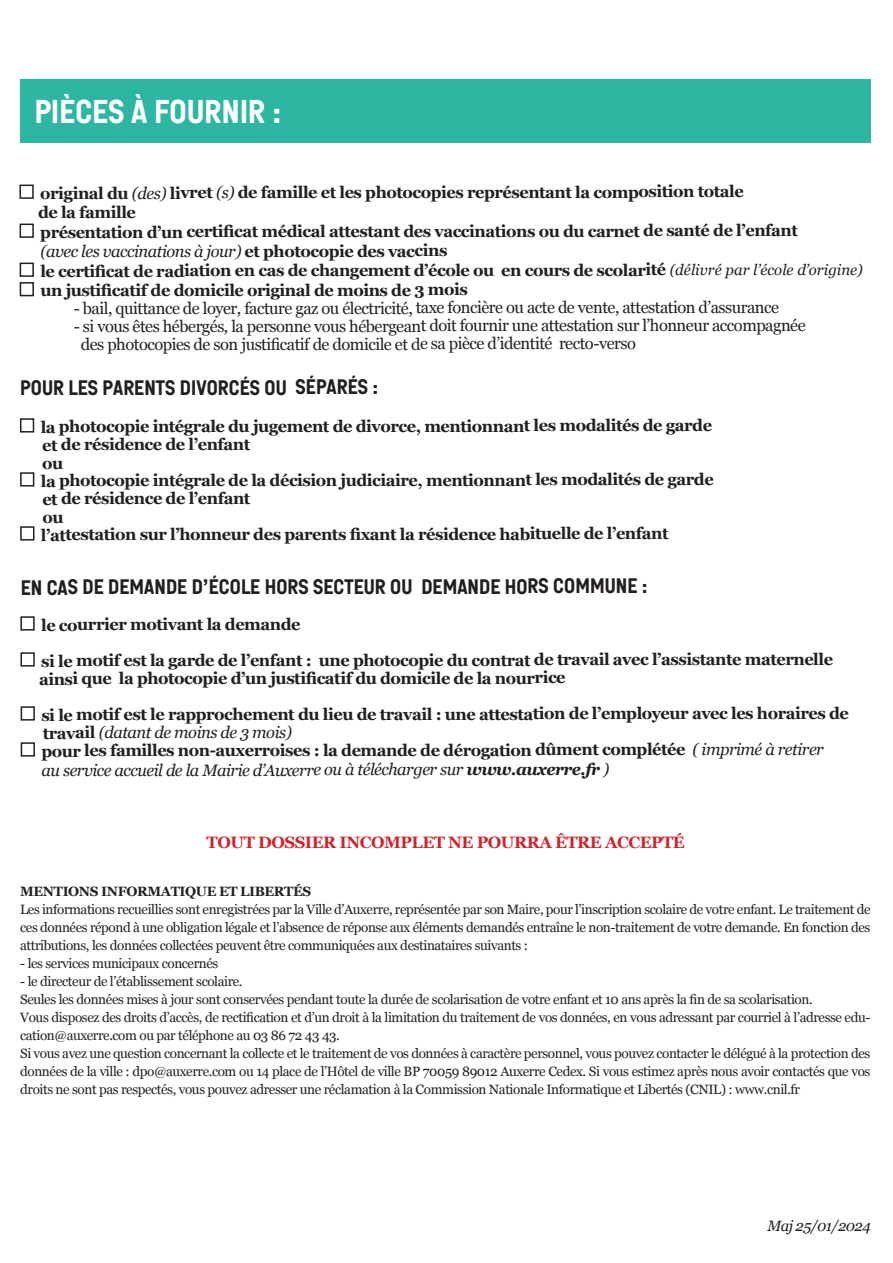
<style>
.page{position:relative;width:893px;height:1263px;background:#fff}
.page>*{position:absolute;margin:0;border:0;box-sizing:border-box;transform-origin:0 0}
.t1{font:33px "Auxerrenormal";letter-spacing:-.03em;color:#fff}
.t2{font:21px "Auxerrenormal";letter-spacing:-.03em;color:#231f20}
.t3{font:700 16.5px/18px "Georgia";letter-spacing:-.035em;color:#231f20}
.t4{font:16.5px/18.1px "Georgia";letter-spacing:-.035em;color:#231f20}
.t5{font:italic 16.5px "Georgia";letter-spacing:-.03em;color:#231f20}
.t6{font:700 16.5px "Georgia";letter-spacing:-.03em;color:#d1232a}
.t7{font:italic 15px "Georgia";letter-spacing:-.04em;color:#231f20}
.t8{font:13.5px/18px "Georgia";letter-spacing:-.03em;color:#231f20;text-align:justify}
.t9{font:700 13.5px "Georgia";letter-spacing:-.03em;color:#231f20}
.s1{font-weight:400;font-style:italic}
.s2{font-weight:400;font-style:italic;font-size:15px}
.s3{font-weight:700}
</style>
<div class="page">
<div style="left:20px;top:79px;width:851px;height:64px;background:#2db6a2"></div>
<div style="left:19px;top:185px;width:15px;height:14px;border:2px solid #231f20"></div>
<div style="left:20px;top:224px;width:14px;height:14px;border:2px solid #231f20"></div>
<div style="left:20px;top:263px;width:14px;height:14px;border:2px solid #231f20"></div>
<div style="left:20px;top:282px;width:14px;height:14px;border:2px solid #231f20"></div>
<div style="left:20px;top:418px;width:14px;height:15px;border:2px solid #231f20"></div>
<div style="left:20px;top:472px;width:14px;height:15px;border:2px solid #231f20"></div>
<div style="left:20px;top:526px;width:14px;height:15px;border:2px solid #231f20"></div>
<div style="left:20px;top:616px;width:15px;height:15px;border:2px solid #231f20"></div>
<div style="left:20px;top:652px;width:15px;height:15px;border:2px solid #231f20"></div>
<div style="left:21px;top:706px;width:14px;height:15px;border:2px solid #231f20"></div>
<div style="left:21px;top:742px;width:14px;height:15px;border:2px solid #231f20"></div>
<h1 class="t1" style="left:34px;top:94px;width:249px">PIÈCES À FOURNIR :</h1>
<p class="t3" style="left:38px;top:182px;width:826px;line-height:19.6px">original du <span class="s1">(des)</span> livret <span class="s1">(s)</span> de famille et les photocopies représentant la composition totale<br>de la famille<br>présentation d’un certificat médical attestant des vaccinations ou du carnet de santé de l’enfant<br><span class="s1">(avec les vaccinations à jour)</span> et photocopie des vaccins<br>le certificat de radiation en cas de changement d’école ou en cours de scolarité <span class="s2">(délivré par l’école d’origine) </span>un justificatif de domicile original de moins de 3 mois</p>
<p class="t4" style="left:74px;top:298px;width:707px">- bail, quittance de loyer, facture gaz ou électricité, taxe foncière ou acte de vente, attestation d’assurance</p>
<p class="t4" style="left:81px;top:316px;width:726px;text-indent:-7px">- si vous êtes hébergés, la personne vous hébergeant doit fournir une attestation sur l’honneur accompagnée des photocopies de son justificatif de domicile et de sa pièce d’identité recto-verso</p>
<h2 class="t2" style="left:20px;top:376px;width:360px">POUR LES PARENTS DIVORCÉS OU SÉPARÉS :</h2>
<p class="t3" style="left:41px;top:416px;width:675px">la photocopie intégrale du jugement de divorce, mentionnant les modalités de garde et de résidence de l’enfant<br>ou<br>la photocopie intégrale de la décision judiciaire, mentionnant les modalités de garde et de résidence de l’enfant<br>ou<br>l’attestation sur l’honneur des parents fixant la résidence habituelle de l’enfant</p>
<h2 class="t2" style="left:20px;top:575px;width:629px">EN CAS DE DEMANDE D’ÉCOLE HORS SECTEUR OU DEMANDE HORS COMMUNE :</h2>
<p class="t3" style="left:41px;top:606px;width:793px;line-height:35.4px">le courrier motivant la demande<br>si le motif est la garde de l’enfant : une photocopie du contrat de travail avec l’assistante maternelle</p>
<p class="t3" style="left:39px;top:659px;width:811px;line-height:35.7px">ainsi que la photocopie d’un justificatif du domicile de la nourrice<br>si le motif est le rapprochement du lieu de travail : une attestation de l’employeur avec les horaires de</p>
<p class="t3" style="left:41px;top:723px;width:784px">travail <span class="s1">(datant de moins de 3 mois)<br></span>pour les familles non-auxerroises : la demande de dérogation dûment complétée <span class="s1">( imprimé à retirer</span></p>
<p class="t5" style="left:42px;top:758px;width:569px">au service accueil de la Mairie d’Auxerre ou à télécharger sur <span class="s3">www.auxerre.fr</span> )</p>
<p class="t6" style="left:207px;top:830px;width:480px">TOUT DOSSIER INCOMPLET NE POURRA ÊTRE ACCEPTÉ</p>
<p class="t9" style="left:20px;top:881px;width:292px">MENTIONS INFORMATIQUE ET LIBERTÉS</p>
<p class="t8" style="left:20px;top:900px;width:852px">Les informations recueillies sont enregistrées par la Ville d’Auxerre, représentée par son Maire, pour l’inscription scolaire de votre enfant. Le traitement de ces données répond à une obligation légale et l’absence de réponse aux éléments demandés entraîne le non-traitement de votre demande. En fonction des attributions, les données collectées peuvent être communiquées aux destinataires suivants :</p>
<p class="t8" style="left:20px;top:954px;width:200px">- les services municipaux concernés</p>
<p class="t8" style="left:20px;top:972px;width:852px;text-align:left">- le directeur de l’établissement scolaire.<br>Seules les données mises à jour sont conservées pendant toute la durée de scolarisation de votre enfant et 10 ans après la fin de sa scolarisation.<br>Vous disposez des droits d’accès, de rectification et d’un droit à la limitation du traitement de vos données, en vous adressant par courriel à l’adresse edu&shy;cation@auxerre.com ou par téléphone au 03 86 72 43 43.<br>Si vous avez une question concernant la collecte et le traitement de vos données à caractère personnel, vous pouvez contacter le délégué à la protection des données de la ville : dpo@auxerre.com ou 14 place de l’Hôtel de ville BP 70059 89012 Auxerre Cedex. Si vous estimez après nous avoir contactés que vos droits ne sont pas respectés, vous pouvez adresser une réclamation à la Commission Nationale Informatique et Libertés (CNIL) : www.cnil.fr</p>
<p class="t7" style="left:767px;top:1215px;width:105px">Maj 25/01/2024</p>
</div>
